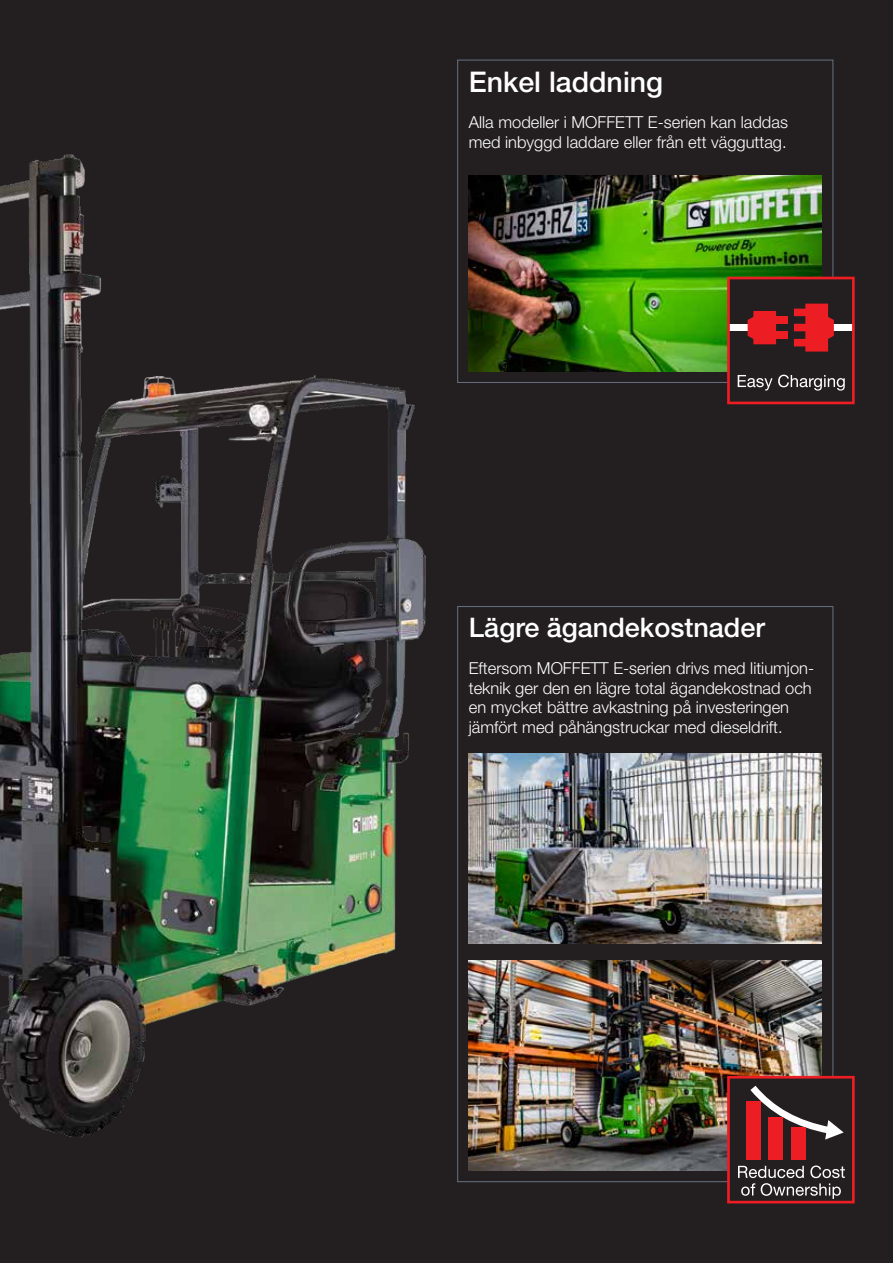
<style>
.page{position:relative;width:893px;height:1263px;background:#231f20}
.page>*{position:absolute;margin:0;border:0;box-sizing:border-box;transform-origin:0 0}
.t1{font:500 28.5px "Helvetica Neue LT Std";color:#fff}
.t2{font:500 27px "Helvetica Neue LT Std";color:#fff}
.t3{font:300 16.5px/19.8px "Helvetica Neue LT Std";color:#fff}
</style>
<div class="page">
<img style="left:0;top:154px;width:426px;height:983px">
<img style="left:469px;top:960px;width:353px;height:210px">
<img style="left:469px;top:753px;width:353px;height:190px">
<img style="left:469px;top:176px;width:353px;height:195px">
<svg style="left:727px;top:277px;width:128px;height:127px"></svg>
<svg style="left:727px;top:1076px;width:128px;height:127px"></svg>
<div style="left:746px;top:1101px;width:15px;height:59px;background:#ed1d24"></div>
<div style="left:791px;top:1127px;width:15px;height:33px;background:#ed1d24"></div>
<div style="left:769px;top:1117px;width:14px;height:43px;background:#ed1d24"></div>
<h1 class="t1" style="left:469px;top:64px;width:196px">Enkel laddning</h1>
<p class="t3" style="left:469px;top:112px;width:321px">Alla modeller i MOFFETT E-serien kan laddas med inbyggd laddare eller från ett vägguttag.</p>
<h2 class="t2" style="left:469px;top:611px;width:298px">Lägre ägandekostnader</h2>
<p class="t3" style="left:469px;top:658px;width:345px">Eftersom MOFFETT E-serien drivs med litiumjon&shy;teknik ger den en lägre total ägandekostnad och en mycket bättre avkastning på investeringen jämfört med påhängstruckar med dieseldrift.</p>
</div>
